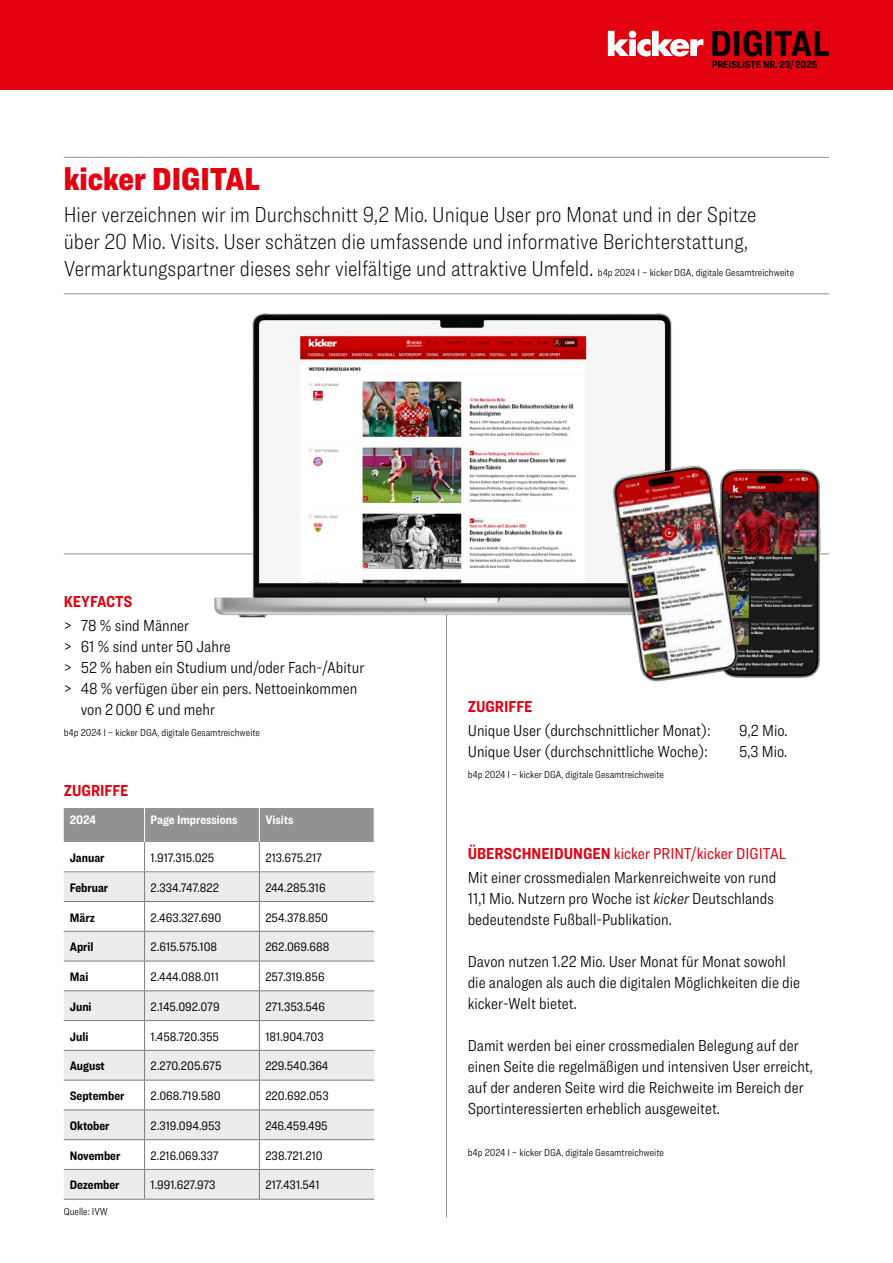
<style>
.page{position:relative;width:893px;height:1263px;background:#fff}
.page>*{position:absolute;margin:0;border:0;box-sizing:border-box;transform-origin:0 0}
.t1{font:700 37.65px "Ringside Condensed";color:#000}
._02_Headline_semibold_12p{font:900 33px "Ringside Condensed";color:#e3000f}
._02_Headline_semibold_rot_8_5{font:100 22.5px/27px "Ringside Condensed";color:#000}
._01_Copy_8_5pt{font:300 16.5px/21px "Ringside Condensed";color:#000}
._02_Headline_semibold_rot_8_5-2{font:700 16.5px "Ringside Condensed";color:#e3000f}
._01_Copy_8_5pt-2{font:12.75px "Ringside Condensed";color:#000}
._01_Copy_8_5pt-3{font:700 12.75px "Ringside Condensed";color:#000}
._01_Copy_8_5pt-4{font:700 12.75px "Ringside Condensed";color:#fff}
.t2{font:700 10.65px "Ringside Condensed";color:#000}
._01_Copy_8_5pt-5{font:300 10.5px "Ringside Condensed";color:#000}
.s1{font-weight:300;font-size:10.5px}
.s2{font-weight:700;color:#e3000f}
.s3{font-weight:400;color:#e3000f}
.s4{font-style:italic}
</style>
<div class="page">
<div style="left:0;top:0;width:893px;height:89px;background:#e3000f"></div>
<svg style="left:608px;top:31px;width:95px;height:25px"></svg>
<hr style="left:446px;top:566px;width:1px;height:651px;background:#919292">
<hr style="left:64px;top:554px;width:765px;height:1px;background:#919292">
<div style="left:64px;top:808px;width:310px;height:34px;background:#919292"></div>
<hr style="left:64px;top:1199px;width:81px;height:1px;background:#7b7b7a">
<hr style="left:145px;top:1199px;width:114px;height:1px;background:#7b7b7a">
<hr style="left:259px;top:1199px;width:115px;height:1px;background:#7b7b7a">
<hr style="left:64px;top:871px;width:80px;height:1px;background:#919292">
<hr style="left:145px;top:871px;width:114px;height:1px;background:#919292">
<hr style="left:260px;top:871px;width:114px;height:1px;background:#919292">
<hr style="left:144px;top:808px;width:1px;height:34px;background:#fff">
<hr style="left:259px;top:808px;width:1px;height:34px;background:#fff">
<hr style="left:144px;top:842px;width:1px;height:30px;background:#7b7b7a">
<hr style="left:259px;top:842px;width:1px;height:30px;background:#7b7b7a">
<svg style="left:64px;top:872px;width:310px;height:327px"></svg>
<hr style="left:64px;top:157px;width:765px;height:1px;background:#919292">
<hr style="left:64px;top:294px;width:765px;height:1px;background:#919292">
<img style="left:207px;top:313px;width:465px;height:305px">
<img style="left:743px;top:469px;width:78px;height:209px">
<img style="left:609px;top:462px;width:134px;height:220px">
<h1 class="t1" style="left:710px;top:17px;width:121px">DIGITAL</h1>
<p class="t2" style="left:712px;top:57px;width:107px">PREISLISTE NR. 23/2025</p>
<p class="_02_Headline_semibold_12p" style="left:64px;top:155px;width:198px">kicker DIGITAL</p>
<p class="_02_Headline_semibold_rot_8_5" style="left:64px;top:201px;width:732px">Hier verzeichnen wir im Durchschnitt 9,2 Mio. Unique User pro Monat und in der Spitze über 20 Mio. Visits. User schätzen die umfassende und informative Berichterstattung,<br>Vermarktungspartner dieses sehr vielfältige und attraktive Umfeld. <span class="s1">b4p 2024 I – kicker DGA, digitale Gesamtreichweite</span></p>
<p class="_02_Headline_semibold_rot_8_5-2" style="left:64px;top:590px;width:70px">KEYFACTS</p>
<p class="_01_Copy_8_5pt" style="left:64px;top:615px;width:127px">&gt; 78 % sind Männer</p>
<p class="_01_Copy_8_5pt" style="left:64px;top:636px;width:169px">&gt; 61 % sind unter 50 Jahre</p>
<p class="_01_Copy_8_5pt" style="left:64px;top:657px;width:302px">&gt; 52 % haben ein Studium und/oder Fach-/Abitur</p>
<p class="_01_Copy_8_5pt" style="left:81px;top:678px;width:278px;text-indent:-17px">&gt; 48 % verfügen über ein pers. Nettoeinkommen von 2 000 € und mehr</p>
<p class="_01_Copy_8_5pt-5" style="left:64px;top:725px;width:198px">b4p 2024 I – kicker DGA, digitale Gesamtreichweite</p>
<p class="_02_Headline_semibold_rot_8_5-2" style="left:64px;top:779px;width:66px">ZUGRIFFE</p>
<p class="_01_Copy_8_5pt-4" style="left:70px;top:811px;width:28px">2024</p>
<p class="_01_Copy_8_5pt-4" style="left:151px;top:811px;width:88px">Page Impressions</p>
<p class="_01_Copy_8_5pt-4" style="left:265px;top:811px;width:30px">Visits</p>
<p class="_01_Copy_8_5pt-3" style="left:70px;top:849px;width:36px">Januar</p>
<p class="_01_Copy_8_5pt-2" style="left:151px;top:849px;width:65px">1.917.315.025</p>
<p class="_01_Copy_8_5pt-2" style="left:265px;top:849px;width:58px">213.675.217</p>
<p class="_01_Copy_8_5pt-3" style="left:70px;top:878px;width:40px">Februar</p>
<p class="_01_Copy_8_5pt-2" style="left:151px;top:879px;width:70px">2.334.747.822</p>
<p class="_01_Copy_8_5pt-2" style="left:265px;top:879px;width:62px">244.285.316</p>
<p class="_01_Copy_8_5pt-3" style="left:70px;top:908px;width:27px">März</p>
<p class="_01_Copy_8_5pt-2" style="left:151px;top:908px;width:72px">2.463.327.690</p>
<p class="_01_Copy_8_5pt-2" style="left:265px;top:908px;width:64px">254.378.850</p>
<p class="_01_Copy_8_5pt-3" style="left:70px;top:938px;width:25px">April</p>
<p class="_01_Copy_8_5pt-2" style="left:151px;top:938px;width:68px">2.615.575.108</p>
<p class="_01_Copy_8_5pt-2" style="left:265px;top:938px;width:65px">262.069.688</p>
<p class="_01_Copy_8_5pt-3" style="left:70px;top:968px;width:20px">Mai</p>
<p class="_01_Copy_8_5pt-2" style="left:151px;top:968px;width:70px">2.444.088.011</p>
<p class="_01_Copy_8_5pt-2" style="left:265px;top:968px;width:61px">257.319.856</p>
<p class="_01_Copy_8_5pt-3" style="left:70px;top:997px;width:23px">Juni</p>
<p class="_01_Copy_8_5pt-2" style="left:151px;top:998px;width:71px">2.145.092.079</p>
<p class="_01_Copy_8_5pt-2" style="left:265px;top:998px;width:61px">271.353.546</p>
<p class="_01_Copy_8_5pt-3" style="left:70px;top:1027px;width:20px">Juli</p>
<p class="_01_Copy_8_5pt-2" style="left:151px;top:1028px;width:70px">1.458.720.355</p>
<p class="_01_Copy_8_5pt-2" style="left:265px;top:1028px;width:60px">181.904.703</p>
<p class="_01_Copy_8_5pt-3" style="left:70px;top:1057px;width:37px">August</p>
<p class="_01_Copy_8_5pt-2" style="left:151px;top:1057px;width:72px">2.270.205.675</p>
<p class="_01_Copy_8_5pt-2" style="left:265px;top:1057px;width:65px">229.540.364</p>
<p class="_01_Copy_8_5pt-3" style="left:70px;top:1087px;width:56px">September</p>
<p class="_01_Copy_8_5pt-2" style="left:151px;top:1087px;width:72px">2.068.719.580</p>
<p class="_01_Copy_8_5pt-2" style="left:265px;top:1087px;width:65px">220.692.053</p>
<p class="_01_Copy_8_5pt-3" style="left:70px;top:1116px;width:41px">Oktober</p>
<p class="_01_Copy_8_5pt-2" style="left:151px;top:1117px;width:72px">2.319.094.953</p>
<p class="_01_Copy_8_5pt-2" style="left:265px;top:1117px;width:64px">246.459.495</p>
<p class="_01_Copy_8_5pt-3" style="left:70px;top:1146px;width:52px">November</p>
<p class="_01_Copy_8_5pt-2" style="left:151px;top:1147px;width:69px">2.216.069.337</p>
<p class="_01_Copy_8_5pt-2" style="left:265px;top:1147px;width:59px">238.721.210</p>
<p class="_01_Copy_8_5pt-3" style="left:70px;top:1176px;width:51px">Dezember</p>
<p class="_01_Copy_8_5pt-2" style="left:151px;top:1176px;width:67px">1.991.627.973</p>
<p class="_01_Copy_8_5pt-2" style="left:265px;top:1176px;width:56px">217.431.541</p>
<p class="_01_Copy_8_5pt-5" style="left:64px;top:1205px;width:46px">Quelle: IVW</p>
<p class="_01_Copy_8_5pt" style="left:468px;top:694px;width:244px;line-height:24px"><span class="s2">ZUGRIFFE<br></span>Unique User (durchschnittlicher Monat):</p>
<p class="_01_Copy_8_5pt" style="left:739px;top:720px;width:50px">9,2 Mio.</p>
<p class="_01_Copy_8_5pt" style="left:468px;top:741px;width:242px">Unique User (durchschnittliche Woche):</p>
<p class="_01_Copy_8_5pt" style="left:739px;top:741px;width:49px">5,3 Mio.</p>
<p class="_01_Copy_8_5pt-5" style="left:468px;top:767px;width:198px">b4p 2024 I – kicker DGA, digitale Gesamtreichweite</p>
<p class="_01_Copy_8_5pt" style="left:468px;top:841px;width:320px;line-height:24px"><span class="s2">ÜBERSCHNEIDUNGEN</span> <span class="s3">kicker PRINT/kicker DIGITAL<br></span>Mit einer crossmedialen Markenreichweite von rund</p>
<p class="_01_Copy_8_5pt" style="left:468px;top:888px;width:308px">11,1 Mio. Nutzern pro Woche ist <span class="s4">kicker</span> Deutschlands bedeutendste Fußball-Publikation.</p>
<p class="_01_Copy_8_5pt" style="left:468px;top:951px;width:334px">Davon nutzen 1.22 Mio. User Monat für Monat sowohl die analogen als auch die digitalen Möglichkeiten die die kicker-Welt bietet.</p>
<p class="_01_Copy_8_5pt" style="left:468px;top:1035px;width:347px">Damit werden bei einer crossmedialen Belegung auf der einen Seite die regelmäßigen und intensiven User erreicht, auf der anderen Seite wird die Reichweite im Bereich der Sportinteressierten erheblich ausgeweitet.</p>
<p class="_01_Copy_8_5pt-5" style="left:468px;top:1145px;width:198px">b4p 2024 I – kicker DGA, digitale Gesamtreichweite</p>
</div>
